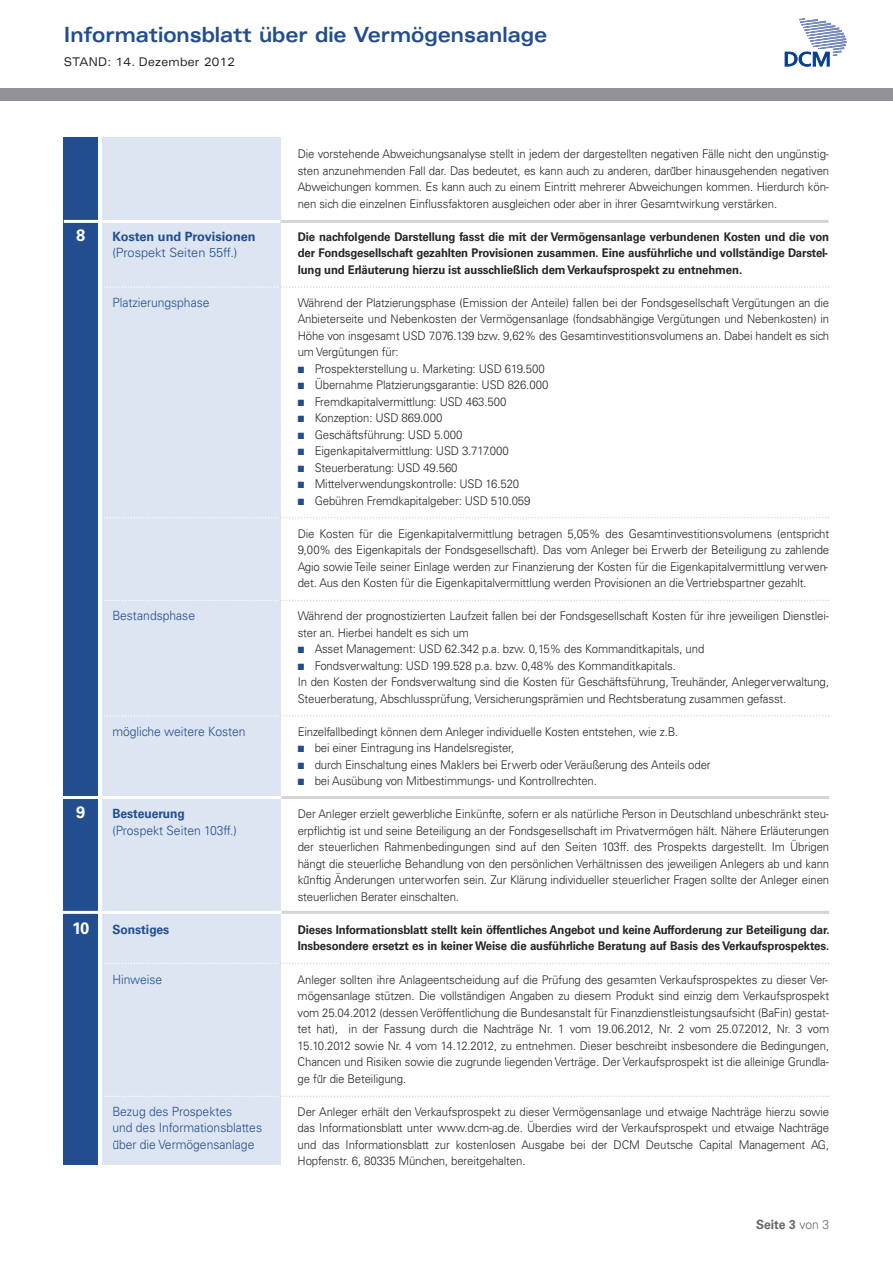
<style>
.page{position:relative;width:893px;height:1263px;background:#fff}
.page>*{position:absolute;margin:0;border:0;box-sizing:border-box;transform-origin:0 0}
.t1{font:700 expanded 21px "Univers";color:#224d8e;scale:.85 1}
.t2{font:700 16.5px "Univers";color:#fff}
.t3{font:300 12.75px/16.5px "Univers";color:#224d8e;scale:.95 1}
.t4{font:300 12.75px "Univers";color:#224d8e}
.t5{font:700 12.75px "Univers";color:#224d8e}
.t6{font:700 12.75px "Univers";color:#224d8e;scale:.95 1}
.t7{font:700 12.75px "Univers";color:#686768;scale:.95 1}
.t8{font:300 12px/16.5px "Univers";letter-spacing:-.01em;color:#272627;text-align:justify;scale:.95 1}
.t9{font:700 12px/16.5px "Univers";letter-spacing:-.01em;color:#272627;text-align:justify;scale:.95 1}
.t10{font:expanded 12px "Univers";letter-spacing:.025em;color:#272627;scale:.85 1}
.s1{font-family:"Calibri";font-weight:700}
.s2{color:#224d8e}
.s3{font-weight:300}
</style>
<div class="page">
<svg style="left:785px;top:18px;width:61px;height:48px"></svg>
<div style="left:102px;top:138px;width:179px;height:1027px;background:#dce5f1"></div>
<div style="left:64px;top:138px;width:34px;height:1027px;background:#224d8e"></div>
<hr style="left:64px;top:220px;width:217px;height:3px;background:#fff">
<hr style="left:281px;top:220px;width:547px;height:3px;background:#d4d4d4">
<hr style="left:60px;top:796px;width:221px;height:3px;background:#fff">
<hr style="left:281px;top:796px;width:548px;height:3px;background:#d4d4d4">
<hr style="left:60px;top:911px;width:221px;height:3px;background:#fff">
<hr style="left:281px;top:911px;width:548px;height:3px;background:#d4d4d4">
<svg style="left:104px;top:286px;width:725px;height:2px"></svg>
<svg style="left:104px;top:1095px;width:725px;height:2px"></svg>
<svg style="left:104px;top:962px;width:725px;height:2px"></svg>
<svg style="left:104px;top:715px;width:725px;height:2px"></svg>
<svg style="left:104px;top:517px;width:725px;height:1px"></svg>
<svg style="left:104px;top:600px;width:725px;height:1px"></svg>
<div style="left:0;top:88px;width:893px;height:13px;background:#919396"></div>
<h1 class="t1" style="left:64px;top:27px;width:570px">Informationsblatt über die Vermögensanlage</h1>
<p class="t10" style="left:64px;top:57px;width:203px">STAND: 14. Dezember 2012</p>
<h2 class="t2" style="left:76px;top:229px;width:11px">8</h2>
<p class="t5" style="left:112px;top:232px;width:145px">Kosten und Provisionen</p>
<p class="t4" style="left:112px;top:248px;width:127px">(Prospekt Seiten 55ff.)</p>
<p class="t3" style="left:112px;top:295px;width:104px">Platzierungsphase</p>
<p class="t3" style="left:112px;top:609px;width:89px">Bestandsphase</p>
<h2 class="t2" style="left:76px;top:806px;width:11px">9</h2>
<p class="t3" style="left:112px;top:724px;width:142px">mögliche weitere Kosten</p>
<p class="t6" style="left:112px;top:809px;width:78px">Besteuerung</p>
<p class="t3" style="left:112px;top:823px;width:133px">(Prospekt Seiten 103ff.)</p>
<h2 class="t2" style="left:72px;top:922px;width:19px">10</h2>
<p class="t6" style="left:112px;top:925px;width:61px">Sonstiges</p>
<p class="t3" style="left:112px;top:972px;width:54px">Hinweise</p>
<p class="t3" style="left:112px;top:1104px;width:159px">Bezug des Prospektes<br>und des Informationsblattes u<span class="s1">̈</span>ber die Vermögensanlage</p>
<p class="t8" style="left:298px;top:147px;width:561px">Die vorstehende Abweichungsanalyse stellt in jedem der dargestellten negativen Fälle nicht den ungünstig&shy;sten anzunehmenden Fall dar. Das bedeutet, es kann auch zu anderen, darub<span class="s1">̈</span> er hinausgehenden negativen Abweichungen kommen. Es kann auch zu einem Eintritt mehrerer Abweichungen kommen. Hierdurch kön&shy;nen sich die einzelnen Einflussfaktoren ausgleichen oder aber in ihrer Gesamtwirkung verstärken.</p>
<p class="t9" style="left:298px;top:229px;width:561px">Die nachfolgende Darstellung fasst die mit der Vermögensanlage verbundenen Kosten und die von der Fondsgesellschaft gezahlten Provisionen zusammen. Eine ausführliche und vollständige Darstel&shy;lung und Erläuterung hierzu ist ausschließlich demVerkaufsprospekt zu entnehmen.</p>
<p class="t8" style="left:298px;top:295px;width:561px">Während der Platzierungsphase (Emission der Anteile) fallen bei der Fondsgesellschaft Vergütungen an die Anbieterseite und Nebenkosten der Vermögensanlage (fondsabhängige Vergütungen und Nebenkosten) in Höhe von insgesamt USD 7.076.139 bzw. 9,62% des Gesamtinvestitionsvolumens an. Dabei handelt es sich um Vergütungen für:</p>
<p class="t8" style="left:298px;top:361px;width:262px"><span class="s2">■</span> Prospekterstellung u. Marketing: USD 619.500</p>
<p class="t8" style="left:298px;top:378px;width:266px"><span class="s2">■</span> Übernahme Platzierungsgarantie: USD 826.000</p>
<p class="t8" style="left:298px;top:394px;width:221px"><span class="s2">■</span> Fremdkapitalvermittlung: USD 463.500</p>
<p class="t8" style="left:298px;top:411px;width:154px"><span class="s2">■</span> Konzeption: USD 869.000</p>
<p class="t8" style="left:298px;top:427px;width:175px"><span class="s2">■</span> Geschäftsführung: USD 5.000</p>
<p class="t8" style="left:298px;top:444px;width:224px"><span class="s2">■</span> Eigenkapitalvermittlung: USD 3.717.000</p>
<p class="t8" style="left:298px;top:460px;width:170px"><span class="s2">■</span> Steuerberatung: USD 49.560</p>
<p class="t8" style="left:298px;top:477px;width:235px"><span class="s2">■</span> Mittelverwendungskontrolle: USD 16.520</p>
<p class="t8" style="left:298px;top:493px;width:247px"><span class="s2">■</span> Gebühren Fremdkapitalgeber: USD 510.059</p>
<p class="t8" style="left:298px;top:526px;width:561px">Die Kosten für die Eigenkapitalvermittlung betragen 5,05% des Gesamtinvestitionsvolumens (entspricht 9,00% des Eigenkapitals der Fondsgesellschaft). Das vom Anleger bei Erwerb der Beteiligung zu zahlende Agio sowie Teile seiner Einlage werden zur Finanzierung der Kosten für die Eigenkapitalvermittlung verwen&shy;det. Aus den Kosten für die Eigenkapitalvermittlung werden Provisionen an die Vertriebspartner gezahlt.</p>
<p class="t8" style="left:298px;top:609px;width:561px">Während der prognostizierten Laufzeit fallen bei der Fondsgesellschaft Kosten für ihre jeweiligen Dienstlei&shy;ster an. Hierbei handelt es sich um</p>
<p class="t8" style="left:298px;top:642px;width:430px"><span class="s2">■</span> Asset Management: USD 62.342 p.a. bzw. 0,15% des Kommanditkapitals, und</p>
<p class="t8" style="left:298px;top:658px;width:561px;text-align:left"><span class="s2">■</span> Fondsverwaltung: USD 199.528 p.a. bzw. 0,48% des Kommanditkapitals.<br>In den Kosten der Fondsverwaltung sind die Kosten für Geschäftsführung, Treuhänder, Anlegerverwaltung,<br>Steuerberatung, Abschlussprüfung, Versicherungsprämien und Rechtsberatung zusammen gefasst.</p>
<p class="t8" style="left:298px;top:724px;width:402px">Einzelfallbedingt können dem Anleger individuelle Kosten entstehen, wie z.B.</p>
<p class="t8" style="left:298px;top:741px;width:229px"><span class="s2">■</span> bei einer Eintragung ins Handelsregister,</p>
<p class="t8" style="left:298px;top:757px;width:436px"><span class="s2">■</span> durch Einschaltung eines Maklers bei Erwerb oder Veräußerung des Anteils oder</p>
<p class="t8" style="left:298px;top:774px;width:316px"><span class="s2">■</span> bei Ausübung von Mitbestimmungs- und Kontrollrechten.</p>
<p class="t8" style="left:298px;top:807px;width:561px">Der Anleger erzielt gewerbliche Einkünfte, sofern er als natürliche Person in Deutschland unbeschränkt steu&shy;erpflichtig ist und seine Beteiligung an der Fondsgesellschaft im Privatvermögen hält. Nähere Erläuterungen der steuerlichen Rahmenbedingungen sind auf den Seiten 103ff. des Prospekts dargestellt. Im Übrigen hängt die steuerliche Behandlung von den persönlichen Verhältnissen des jeweiligen Anlegers ab und kann kun<span class="s1">̈</span> ftig Änderungen unterworfen sein. Zur Klärung individueller steuerlicher Fragen sollte der Anleger einen steuerlichen Berater einschalten.</p>
<p class="t9" style="left:298px;top:922px;width:561px">Dieses Informationsblatt stellt kein öffentliches Angebot und keine Aufforderung zur Beteiligung dar.<br>Insbesondere ersetzt es in keiner Weise die ausführliche Beratung auf Basis des Verkaufsprospektes.</p>
<p class="t8" style="left:298px;top:972px;width:561px">Anleger sollten ihre Anlageentscheidung auf die Prüfung des gesamten Verkaufsprospektes zu dieser Ver&shy;mögensanlage stützen. Die vollständigen Angaben zu diesem Produkt sind einzig dem Verkaufsprospekt vom 25.04.2012 (dessen Veröffentlichung die Bundesanstalt für Finanzdienstleistungsaufsicht (BaFin) gestat&shy;tet hat), in der Fassung durch die Nachträge Nr. 1 vom 19.06.2012, Nr. 2 vom 25.07.2012, Nr. 3 vom 15.10.2012 sowie Nr. 4 vom 14.12.2012, zu entnehmen. Dieser beschreibt insbesondere die Bedingungen, Chancen und Risiken sowie die zugrunde liegenden Verträge. Der Verkaufsprospekt ist die alleinige Grundla&shy;ge fur<span class="s1">̈</span> die Beteiligung.</p>
<p class="t8" style="left:298px;top:1104px;width:561px">Der Anleger erhält den Verkaufsprospekt zu dieser Vermögensanlage und etwaige Nachträge hierzu sowie das Informationsblatt unter www.dcm-ag.de. Überdies wird der Verkaufsprospekt und etwaige Nachträge und das Informationsblatt zur kostenlosen Ausgabe bei der DCM Deutsche Capital Management AG, Hopfenstr. 6, 80335 München, bereitgehalten.</p>
<p class="t7" style="left:756px;top:1220px;width:78px">Seite 3 <span class="s3">von 3</span></p>
</div>
